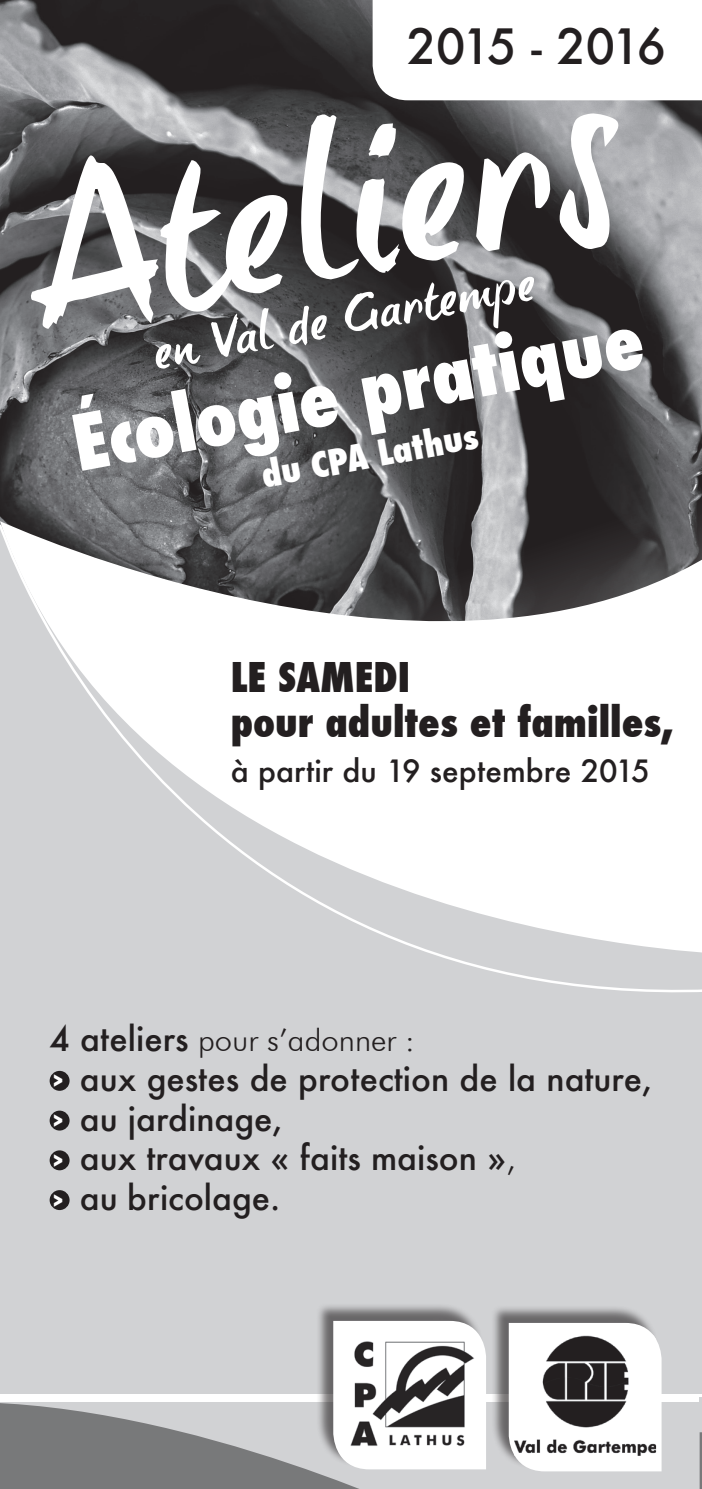
<style>
.page{position:relative;width:702px;height:1489px;background:#fff}
.page>*{position:absolute;margin:0;border:0;box-sizing:border-box;transform-origin:0 0}
.t1{font:199.75px "brush tip Terrence";color:#fff}
.t2{font:800 condensed 75px "Futura";color:#fff}
.t3{font:50px "brush tip Terrence";color:#fff}
.t4{font:500 47.5px "Futura";letter-spacing:-.075em;color:#231f20}
.t5{font:800 condensed 40px/45px "Futura";color:#231f20}
.t6{font:800 condensed 35px "Futura";color:#fff}
.t7{font:500 33px "Futura";color:#231f20}
.t8{font:300 31px "Futura BT";color:#231f20}
.t9{font:500 30px "Futura";color:#231f20}
.t10{font:800 condensed 17px "Futura";color:#fff}
.s1{font-family:"Futura";font-weight:500;font-size:33px}
.s2{font-family:"Futura BT";font-weight:300}
</style>
<div class="page">
<div style="left:0;top:457px;width:702px;height:936px;background:#d1d2d4"></div>
<img style="left:0;top:0;width:702px;height:521px">
<div style="left:0;top:1401px;width:702px;height:87px;background:#d1d2d4"></div>
<div style="left:315px;top:1302px;width:169px;height:164px;background:#231f20;opacity:.6"></div>
<div style="left:491px;top:1304px;width:168px;height:164px;background:#231f20;opacity:.6"></div>
<svg style="left:508px;top:1322px;width:153px;height:149px;background:#f3f3f3"></svg>
<img style="left:514px;top:1334px;width:142px;height:121px">
<svg style="left:0;top:522px;width:702px;height:471px"></svg>
<svg style="left:0;top:1320px;width:486px;height:168px"></svg>
<svg style="left:372px;top:0;width:330px;height:100px"></svg>
<div style="left:50px;top:1070px;width:20px;height:20px;background:#231f20;border-radius:50%"></div>
<div style="left:50px;top:1110px;width:20px;height:20px;background:#231f20;border-radius:50%"></div>
<div style="left:50px;top:1150px;width:20px;height:20px;background:#231f20;border-radius:50%"></div>
<div style="left:50px;top:1189px;width:20px;height:20px;background:#231f20;border-radius:50%"></div>
<hr style="left:699px;top:1396px;width:3px;height:92px;background:#d1d2d4">
<svg style="left:699px;top:1432px;width:3px;height:56px"></svg>
<p class="t4" style="left:407px;top:14px;width:260px">2015 - 2016</p>
<p class="t1" style="left:4px;top:141px;width:610px;rotate:-10deg">Ateliers</p>
<p class="t3" style="left:148px;top:320px;width:390px;rotate:-10deg">en Val de Gartempe</p>
<p class="t2" style="left:64px;top:396px;width:580px;rotate:-11deg">Écologie pratique</p>
<p class="t6" style="left:257px;top:450px;width:221px;rotate:-10deg">du CPA Lathus</p>
<p class="t5" style="left:231px;top:654px;width:444px">LE SAMEDI<br>pour adultes et familles,</p>
<p class="t9" style="left:231px;top:750px;width:421px">à partir du 19 septembre 2015</p>
<p class="t8" style="left:50px;top:1021px;width:367px"><span class="s1">4 ateliers</span> pour s’adonner :</p>
<p class="t10" style="left:53px;top:1069px;width:12px">&gt;</p>
<p class="t7" style="left:80px;top:1055px;width:574px">aux gestes de protection de la nature,</p>
<p class="t10" style="left:53px;top:1109px;width:12px">&gt;</p>
<p class="t7" style="left:80px;top:1095px;width:204px">au jardinage,</p>
<p class="t10" style="left:53px;top:1148px;width:12px">&gt;</p>
<p class="t7" style="left:80px;top:1135px;width:437px">aux travaux « faits maison »<span class="s2">,</span></p>
<p class="t10" style="left:53px;top:1188px;width:12px">&gt;</p>
<p class="t7" style="left:80px;top:1175px;width:202px">au bricolage.</p>
</div>
